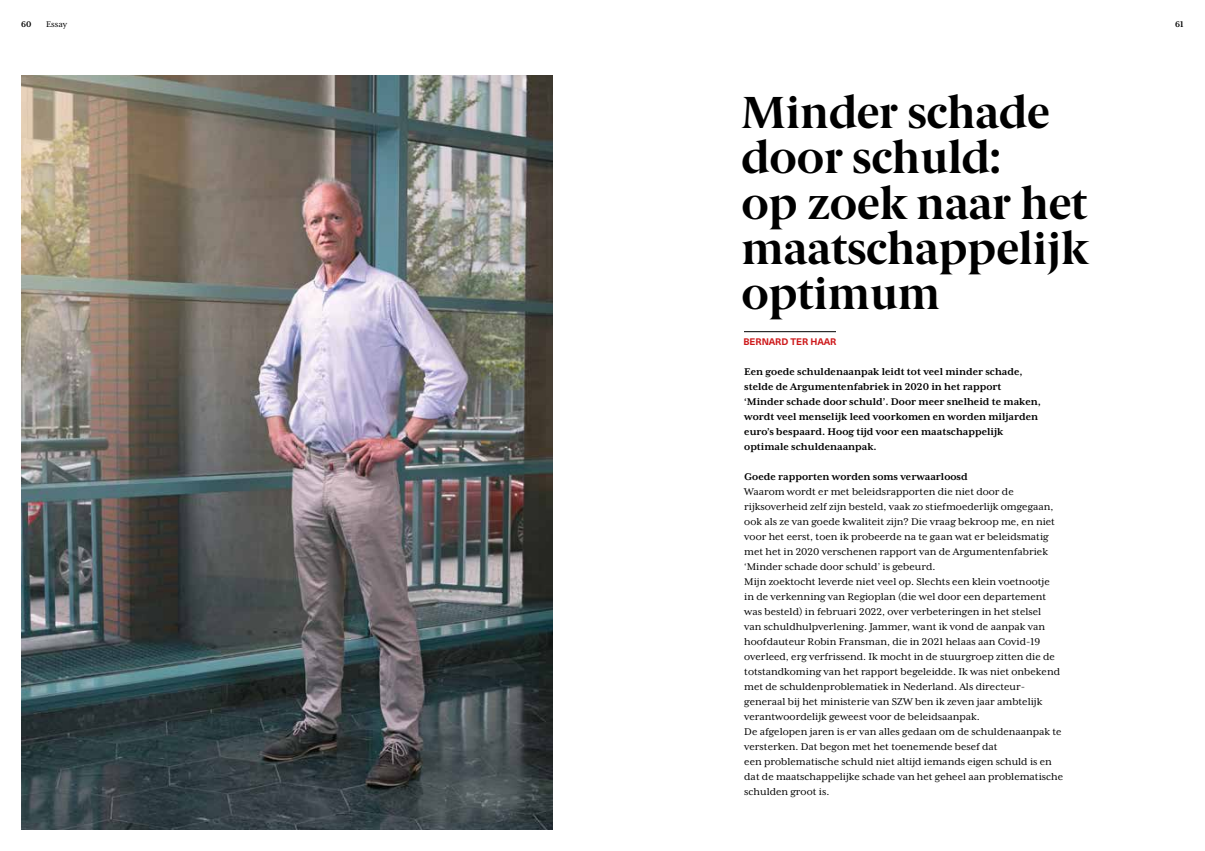
<style>
.page{position:relative;width:1205px;height:851px;background:#fff}
.page>*{position:absolute;margin:0;border:0;box-sizing:border-box;transform-origin:0 0}
.t1{font:700 45px/45px "Berlingske Serif";color:#000}
.t2{font:11.25px/15px "Mrs Eaves XL Serif OT";color:#000}
.t3{font:700 11.25px/15px "Mrs Eaves XL Serif OT";color:#000}
.t4{font:700 9.38px "Neue Haas Unica W1 G";color:#cd1719}
.t5{font:9.38px "Mrs Eaves XL Serif OT";color:#000}
.t6{font:700 9.38px "Mrs Eaves XL Serif OT";color:#000}
</style>
<div class="page">
<img style="left:21px;top:75px;width:532px;height:754px">
<hr style="left:743px;top:331px;width:93px;height:1px;background:#000">
<div style="left:727px;top:328px;width:17px;height:8px;background:#fff"></div>
<p class="t6" style="left:21px;top:19px;width:12px">60</p>
<p class="t5" style="left:46px;top:19px;width:23px">Essay</p>
<p class="t6" style="left:1175px;top:19px;width:10px">61</p>
<h1 class="t1" style="left:741px;top:89px;width:348px">Minder schade door schuld:<br>op zoek naar het maatschappelijk optimum</h1>
<p class="t4" style="left:743px;top:335px;width:94px">BERNARD TER HAAR</p>
<p class="t3" style="left:744px;top:364px;width:298px">Een goede schuldenaanpak leidt tot veel minder schade, stelde de Argumentenfabriek in 2020 in het rapport ‘Minder schade door schuld’. Door meer snelheid te maken, wordt veel menselijk leed voorkomen en worden miljarden euro’s bespaard. Hoog tijd voor een maatschappelijk optimale schuldenaanpak.</p>
<p class="t3" style="left:744px;top:469px;width:225px">Goede rapporten worden soms verwaarloosd</p>
<p class="t2" style="left:744px;top:484px;width:320px">Waarom wordt er met beleidsrapporten die niet door de rijksoverheid zelf zijn besteld, vaak zo stiefmoederlijk omgegaan, ook als ze van goede kwaliteit zijn? Die vraag bekroop me, en niet voor het eerst, toen ik probeerde na te gaan wat er beleidsmatig met het in 2020 verschenen rapport van de Argumentenfabriek ‘Minder schade door schuld’ is gebeurd.<br>Mijn zoektocht leverde niet veel op. Slechts een klein voetnootje<br>in de verkenning van Regioplan (die wel door een departement was besteld) in februari 2022, over verbeteringen in het stelsel<br>van schuldhulpverlening. Jammer, want ik vond de aanpak van hoofdauteur Robin Fransman, die in 2021 helaas aan Covid-19 overleed, erg verfrissend. Ik mocht in de stuurgroep zitten die de totstandkoming van het rapport begeleidde. Ik was niet onbekend met de schuldenproblematiek in Nederland. Als directeur&shy;generaal bij het ministerie van SZW ben ik zeven jaar ambtelijk verantwoordelijk geweest voor de beleidsaanpak.<br>De afgelopen jaren is er van alles gedaan om de schuldenaanpak te versterken. Dat begon met het toenemende besef dat<br>een problematische schuld niet altijd iemands eigen schuld is en dat de maatschappelijke schade van het geheel aan problematische schulden groot is.</p>
</div>
